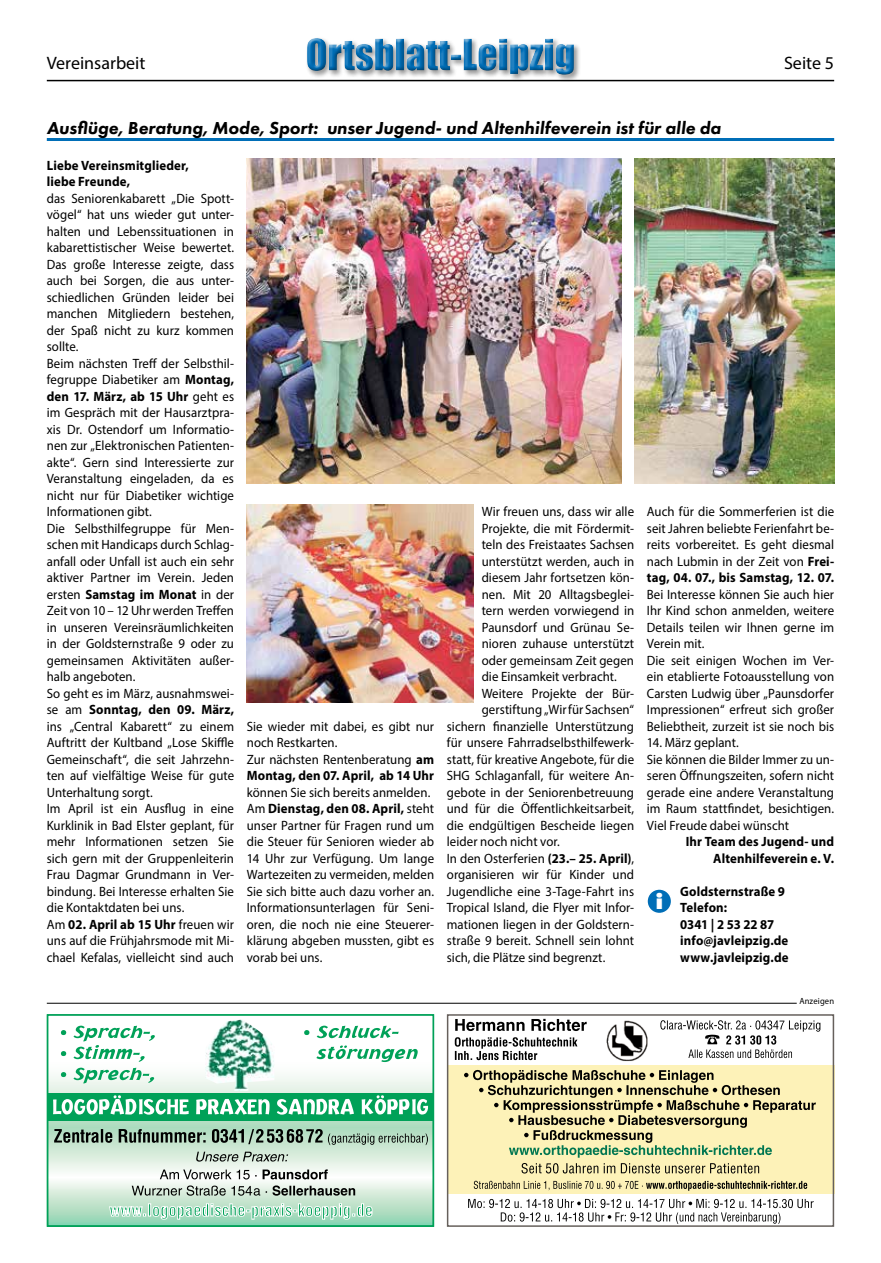
<style>
.page{position:relative;width:881px;height:1263px;background:#fff}
.page>*{position:absolute;margin:0;border:0;box-sizing:border-box;transform-origin:0 0}
.t1{font:800 22.5px "Futura PT";color:#fff}
.t2{font:italic 800 18px "Futura PT";color:#000}
.t3{font:18px "Myriad Pro";color:#000}
.t4{font:13.5px/16.5px "Myriad Pro";letter-spacing:.005em;color:#000;scale:.95 1}
.t5{font:700 13.5px/16.5px "Myriad Pro";letter-spacing:.01em;color:#000;scale:.95 1}
.t6{font:9px "Myriad Pro";letter-spacing:.02em;color:#000;scale:.95 1}
.s1{font-weight:700}
</style>
<div class="page">
<div style="left:305px;top:36px;width:276px;height:46px;background:#000;opacity:.4"></div>
<div style="left:305px;top:37px;width:270px;height:39px;background:#000;opacity:.5"></div>
<hr style="left:47px;top:80px;width:786px;height:1px;background:#000">
<hr style="left:47px;top:138px;width:786px;height:3px;background:#006eb7">
<img style="left:247px;top:505px;width:226px;height:198px">
<img style="left:247px;top:159px;width:374px;height:324px">
<img style="left:634px;top:159px;width:199px;height:324px">
<div style="left:646px;top:889px;width:25px;height:24px;background:#006eb7;border-radius:50%"></div>
<div style="left:646px;top:888px;width:26px;height:26px;border:2px solid #fff;border-radius:50%"></div>
<svg style="left:50px;top:1032px;width:381px;height:192px"></svg>
<div style="left:47px;top:1014px;width:387px;height:213px;border:2px solid #00a158"></div>
<div style="left:47px;top:1093px;width:387px;height:28px;background:#00a158"></div>
<svg style="left:53px;top:1095px;width:375px;height:20px"></svg>
<svg style="left:54px;top:1129px;width:374px;height:16px;background:#819b8a"></svg>
<img style="left:205px;top:1019px;width:69px;height:72px">
<svg style="left:109px;top:1203px;width:263px;height:16px;background:#b3e0c8"></svg>
<svg style="left:132px;top:1185px;width:223px;height:11px;background:#9da89f"></svg>
<svg style="left:160px;top:1169px;width:167px;height:10px"></svg>
<svg style="left:196px;top:1152px;width:92px;height:9px"></svg>
<svg style="left:61px;top:1025px;width:356px;height:58px"></svg>
<div style="left:446px;top:1066px;width:387px;height:128px;background:#fdf2b8"></div>
<div style="left:446px;top:1014px;width:387px;height:213px;border:2px solid #66605c"></div>
<svg style="left:454px;top:1037px;width:123px;height:23px"></svg>
<svg style="left:455px;top:1019px;width:131px;height:12px"></svg>
<svg style="left:468px;top:1199px;width:345px;height:25px"></svg>
<img style="left:606px;top:1020px;width:42px;height:41px">
<svg style="left:660px;top:1020px;width:160px;height:38px"></svg>
<svg style="left:473px;top:1181px;width:333px;height:10px"></svg>
<svg style="left:464px;top:1070px;width:351px;height:103px"></svg>
<hr style="left:47px;top:1003px;width:749px;height:1px;background:#000">
<h2 class="t3" style="left:47px;top:52px;width:100px">Vereinsarbeit</h2>
<h2 class="t3" style="left:783px;top:52px;width:52px">Seite 5</h2>
<h2 class="t2" style="left:47px;top:117px;width:675px">Ausflüge, Beratung, Mode, Sport: unser Jugend- und Altenhilfeverein ist für alle da</h2>
<p class="t5" style="left:47px;top:156px;width:151px">Liebe Vereinsmitglieder, liebe Freunde,</p>
<p class="t4" style="left:47px;top:190px;width:198px">das Seniorenkabarett „Die Spott&shy;vögel“ hat uns wieder gut unter&shy;halten und Lebenssituationen in kabarettistischer Weise bewertet.<br>Das große Interesse zeigte, dass auch bei Sorgen, die aus unter&shy;schiedlichen Gründen leider bei manchen Mitgliedern bestehen, der Spaß nicht zu kurz kommen sollte.<br>Beim nächsten Treff der Selbsthil&shy;fegruppe Diabetiker am <span class="s1">Montag, den 17. März, ab 15 Uhr</span> geht es im Gespräch mit der Hausarztpra&shy;xis Dr. Ostendorf um Informatio&shy;nen zur „Elektronischen Patienten&shy;akte“. Gern sind Interessierte zur<br>Veranstaltung eingeladen, da es nicht nur für Diabetiker wichtige<br>Informationen gibt.<br>Die Selbsthilfegruppe für Men&shy;schen mit Handicaps durch Schlag&shy;anfall oder Unfall ist auch ein sehr aktiver Partner im Verein. Jeden ersten <span class="s1">Samstag im Monat</span> in der<br>Zeit von 10 – 12 Uhr werden Treffen in unseren Vereinsräumlichkeiten in der Goldsternstraße 9 oder zu gemeinsamen Aktivitäten außer&shy;halb angeboten.<br>So geht es im März, ausnahmswei&shy;se am <span class="s1">Sonntag, den 09. März, </span>ins „Central Kabarett“ zu einem<br>Auftritt der Kultband „Lose Skiffle<br>Gemeinschaft“, die seit Jahrzehn&shy;ten auf vielfältige Weise für gute<br>Unterhaltung sorgt.<br>Im April ist ein Ausflug in eine<br>Kurklinik in Bad Elster geplant, für mehr Informationen setzen Sie sich gern mit der Gruppenleiterin<br>Frau Dagmar Grundmann in Ver&shy;bindung. Bei Interesse erhalten Sie die Kontaktdaten bei uns.<br>Am <span class="s1">02. April ab 15 Uhr</span> freuen wir uns auf die Frühjahrsmode mit Mi&shy;chael Kefalas, vielleicht sind auch</p>
<p class="t4" style="left:247px;top:718px;width:198px">Sie wieder mit dabei, es gibt nur noch Restkarten.<br>Zur nächsten Rentenberatung <span class="s1">am<br>Montag, den 07. April, ab 14 Uhr</span></p>
<p class="t4" style="left:247px;top:784px;width:198px">können Sie sich bereits anmelden.<br>Am <span class="s1">Dienstag, den 08. April,</span> steht unser Partner für Fragen rund um die Steuer für Senioren wieder ab<br>14 Uhr zur Verfügung. Um lange<br>Wartezeiten zu vermeiden, melden<br>Sie sich bitte auch dazu vorher an.<br>Informationsunterlagen für Seni&shy;oren, die noch nie eine Steuerer&shy;klärung abgeben mussten, gibt es vorab bei uns.</p>
<p class="t4" style="left:481px;top:503px;width:162px">Wir freuen uns, dass wir alle</p>
<p class="t4" style="left:481px;top:520px;width:162px">Projekte, die mit Fördermit-</p>
<p class="t4" style="left:481px;top:536px;width:162px">teln des Freistaates Sachsen</p>
<p class="t4" style="left:481px;top:553px;width:162px">unterstützt werden, auch in</p>
<p class="t4" style="left:481px;top:569px;width:162px">diesem Jahr fortsetzen kön-</p>
<p class="t4" style="left:481px;top:586px;width:162px">nen. Mit 20 Alltagsbeglei-</p>
<p class="t4" style="left:481px;top:602px;width:162px">tern werden vorwiegend in</p>
<p class="t4" style="left:481px;top:619px;width:162px">Paunsdorf und Grünau Se-</p>
<p class="t4" style="left:481px;top:635px;width:162px">nioren zuhause unterstützt</p>
<p class="t4" style="left:481px;top:652px;width:162px">oder gemeinsam Zeit gegen</p>
<p class="t4" style="left:481px;top:668px;width:144px">die Einsamkeit verbracht.</p>
<p class="t4" style="left:481px;top:685px;width:162px">Weitere Projekte der Bür-</p>
<p class="t4" style="left:481px;top:701px;width:162px">gerstiftung „Wir für Sachsen“</p>
<p class="t4" style="left:446px;top:718px;width:198px">sichern finanzielle Unterstützung</p>
<p class="t4" style="left:446px;top:734px;width:198px">für unsere Fahrradselbsthilfewerk-</p>
<p class="t4" style="left:446px;top:751px;width:198px">statt, für kreative Angebote, für die</p>
<p class="t4" style="left:446px;top:767px;width:198px">SHG Schlaganfall, für weitere An-</p>
<p class="t4" style="left:446px;top:784px;width:198px">gebote in der Seniorenbetreuung</p>
<p class="t4" style="left:446px;top:800px;width:198px">und für die Öffentlichkeitsarbeit,</p>
<p class="t4" style="left:446px;top:817px;width:198px">die endgültigen Bescheide liegen</p>
<p class="t4" style="left:446px;top:833px;width:120px">leider noch nicht vor.</p>
<p class="t4" style="left:446px;top:849px;width:198px">In den Osterferien <span class="s1">(23.– 25. April)</span>,</p>
<p class="t4" style="left:446px;top:866px;width:198px">organisieren wir für Kinder und</p>
<p class="t4" style="left:446px;top:882px;width:198px">Jugendliche eine 3-Tage-Fahrt ins</p>
<p class="t4" style="left:446px;top:899px;width:198px">Tropical Island, die Flyer mit Infor-</p>
<p class="t4" style="left:446px;top:916px;width:198px">mationen liegen in der Goldstern-</p>
<p class="t4" style="left:446px;top:932px;width:198px">straße 9 bereit. Schnell sein lohnt</p>
<p class="t4" style="left:446px;top:949px;width:168px">sich, die Plätze sind begrenzt.</p>
<p class="t4" style="left:646px;top:503px;width:198px;text-align:justify">Auch für die Sommerferien ist die seit Jahren beliebte Ferienfahrt be&shy;reits vorbereitet. Es geht diesmal nach Lubmin in der Zeit von <span class="s1">Frei&shy;tag, 04. 07., bis Samstag, 12. 07.</span></p>
<p class="t4" style="left:646px;top:586px;width:198px">Bei Interesse können Sie auch hier<br>Ihr Kind schon anmelden, weitere<br>Details teilen wir Ihnen gerne im<br>Verein mit.<br>Die seit einigen Wochen im Ver&shy;ein etablierte Fotoausstellung von<br>Carsten Ludwig über „Paunsdorfer<br>Impressionen“ erfreut sich großer<br>Beliebtheit, zurzeit ist sie noch bis</p>
<p class="t4" style="left:646px;top:734px;width:198px">14. März geplant.<br>Sie können die Bilder Immer zu un&shy;seren Öffnungszeiten, sofern nicht gerade eine andere Veranstaltung im Raum stattfindet, besichtigen.<br>Viel Freude dabei wünscht</p>
<p class="t5" style="left:685px;top:833px;width:158px;text-align:right">Ihr Team des Jugend- und<br>Altenhilfeverein e. V.</p>
<h1 class="t1" style="left:655px;top:887px;width:9px">i</h1>
<p class="t5" style="left:680px;top:882px;width:115px">Goldsternstraße 9<br>Telefon:<br>0341 | 2 53 22 87 info@javleipzig.de www.javleipzig.de</p>
<p class="t6" style="left:799px;top:995px;width:38px">Anzeigen</p>
</div>
